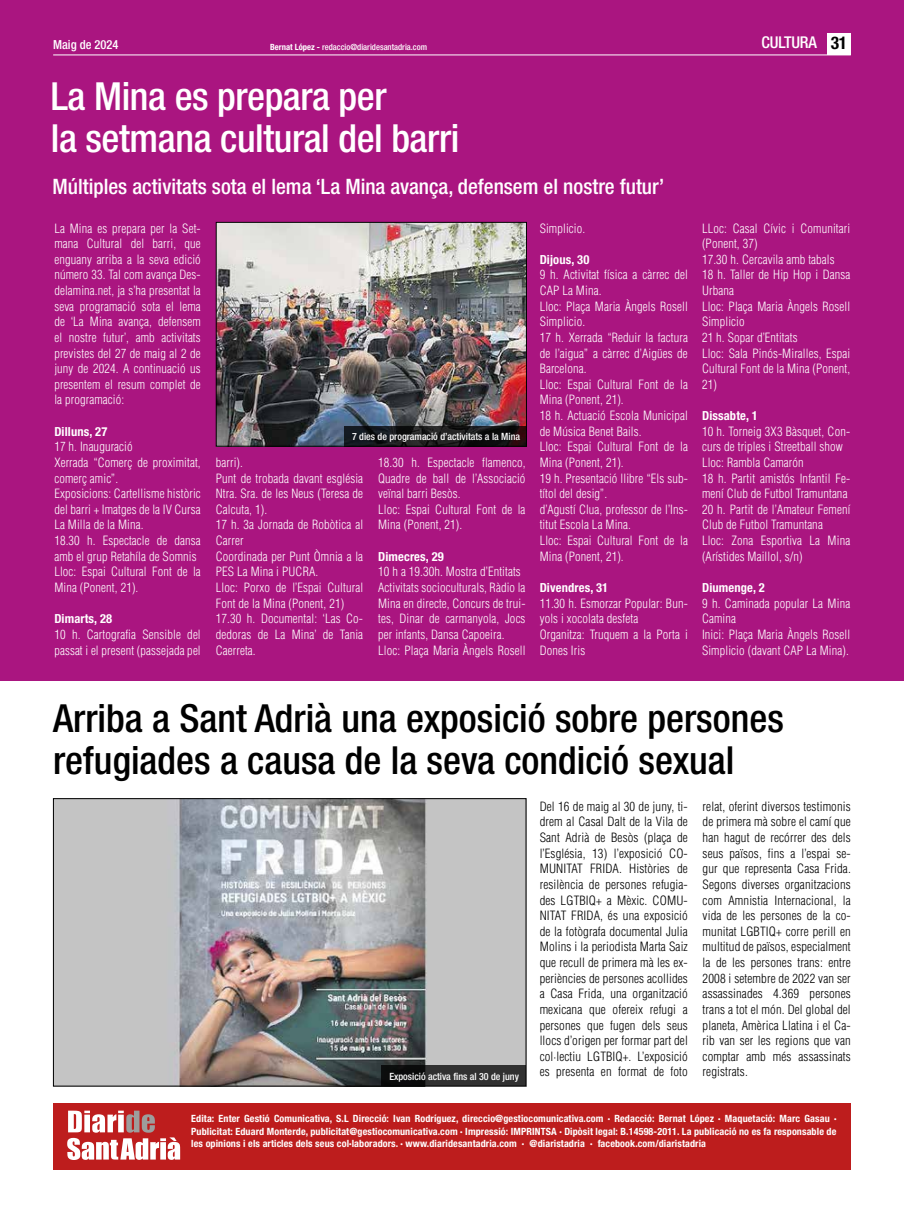
<style>
.page{position:relative;width:904px;height:1205px;background:#fff}
.page>*{position:absolute;margin:0;border:0;box-sizing:border-box;transform-origin:0 0}
.t1{font:500 condensed 38.75px/41.2px "Helvetica Neue";color:#000}
.t2{font:500 condensed 38.75px/41.2px "Helvetica Neue";letter-spacing:-.01em;color:#fff}
.t3{font:500 condensed 21.25px "Helvetica Neue";color:#fff}
.t4{font:500 condensed 16.25px "Helvetica Neue";letter-spacing:-.01em;color:#fff}
.t5{font:300 condensed 12.5px/15.6px "Helvetica";letter-spacing:.01em;color:#fff}
.t6{font:300 condensed 12.5px/15.6px "Helvetica";letter-spacing:.01em;color:#000;text-align:justify}
.t7{font:700 condensed 12.5px "Helvetica Neue";letter-spacing:.01em;color:#fff}
.t8{font:500 condensed 12.5px "Helvetica Neue";color:#fff}
.t9{font:700 condensed 10px/12.5px "Helvetica Neue";letter-spacing:.01em;color:#fff;text-align:justify}
.t10{font:500 condensed 10px "Helvetica Neue";color:#fff}
.t11{font:500 condensed 8.62px "Helvetica Neue";color:#fff}
.s1{font-weight:700}
.s2{font-weight:700;font-size:17.5px}
</style>
<div class="page">
<div style="left:0;top:0;width:904px;height:680px;background:#aa1580"></div>
<hr style="left:53px;top:54px;width:797px;height:1px;background:#fff">
<div style="left:827px;top:33px;width:23px;height:22px;background:#fff"></div>
<img style="left:218px;top:224px;width:306px;height:220px">
<div style="left:216px;top:222px;width:310px;height:224px;border:1px solid #000"></div>
<div style="left:53px;top:1103px;width:797px;height:66px;background:#bd1d1d"></div>
<svg style="left:67px;top:1110px;width:113px;height:50px"></svg>
<img style="left:55px;top:800px;width:469px;height:284px">
<svg style="left:381px;top:1065px;width:144px;height:21px;fill:#313131"></svg>
<svg style="left:344px;top:426px;width:182px;height:20px"></svg>
<p class="t8" style="left:53px;top:37px;width:67px">Maig de 2024</p>
<p class="t11" style="left:270px;top:41px;width:158px"><span class="s1">Bernat López -</span> redaccio@diaridesantadria.com</p>
<h3 class="t4" style="left:761px;top:33px;width:87px">CULTURA <span class="s2">31</span></h3>
<h1 class="t2" style="left:51px;top:76px;width:410px">La Mina es prepara per<br>la setmana cultural del barri</h1>
<h2 class="t3" style="left:53px;top:173px;width:613px">Múltiples activitats sota el lema ‘La Mina avança, defensem el nostre futur’</h2>
<p class="t5" style="left:539px;top:220px;width:47px">Simplicio.</p>
<p class="t7" style="left:539px;top:252px;width:51px">Dijous, 30</p>
<p class="t5" style="left:539px;top:267px;width:150px">9 h. Activitat física a càrrec del<br>CAP La Mina.<br>Lloc: Plaça Maria Àngels Rosell<br>Simplicio.<br>17 h. Xerrada “Reduir la factura de l’aigua” a càrrec d’Aigües de<br>Barcelona.<br>Lloc: Espai Cultural Font de la<br>Mina (Ponent, 21).<br>18 h. Actuació Escola Municipal de Música Benet Bails.<br>Lloc: Espai Cultural Font de la<br>Mina (Ponent, 21).<br>19 h. Presentació llibre “Els sub&shy;títol del desig”.<br>d’Agustí Clua, professor de l’Ins&shy;titut Escola La Mina.<br>Lloc: Espai Cultural Font de la<br>Mina (Ponent, 21).</p>
<p class="t7" style="left:539px;top:580px;width:70px">Divendres, 31</p>
<p class="t5" style="left:539px;top:595px;width:150px">11.30 h. Esmorzar Popular: Bun&shy;yols i xocolata desfeta<br>Organitza: Truquem a la Porta i<br>Dones Iris</p>
<p class="t5" style="left:54px;top:220px;width:148px;text-align:justify">La Mina es prepara per la Set&shy;mana Cultural del barri, que enguany arriba a la seva edició número 33. Tal com avança Des&shy;delamina.net, ja s’ha presentat la seva programació sota el lema de ‘La Mina avança, defensem el nostre futur’, amb activitats previstes del 27 de maig al 2 de juny de 2024. A continuació us presentem el resum complet de la programació:</p>
<p class="t7" style="left:54px;top:424px;width:55px">Dilluns, 27</p>
<p class="t5" style="left:54px;top:439px;width:148px">17 h. Inauguració<br>Xerrada “Comerç de proximitat, comerç amic”.<br>Exposicions: Cartellisme històric del barri + Imatges de la IV Cursa<br>La Milla de la Mina.<br>18.30 h. Espectacle de dansa amb el grup Retahíla de Somnis<br>Lloc: Espai Cultural Font de la<br>Mina (Ponent, 21).</p>
<p class="t7" style="left:54px;top:611px;width:59px">Dimarts, 28</p>
<p class="t5" style="left:54px;top:626px;width:148px">10 h. Cartografia Sensible del passat i el present (passejada pel</p>
<p class="t10" style="left:352px;top:430px;width:170px">7 dies de programació d’activitats a la Mina</p>
<p class="t5" style="left:216px;top:454px;width:149px">barri).<br>Punt de trobada davant església<br>Ntra. Sra. de les Neus (Teresa de<br>Calcuta, 1).<br>17 h. 3a Jornada de Robòtica al<br>Carrer<br>Coordinada per Punt Òmnia a la<br>PES La Mina i PUCRA.<br>Lloc: Porxo de l’Espai Cultural<br>Font de la Mina (Ponent, 21)<br>17.30 h. Documental: ‘Las Co&shy;dedoras de La Mina’ de Tania<br>Caerreta.</p>
<p class="t5" style="left:378px;top:454px;width:149px">18.30 h. Espectacle flamenco,<br>Quadre de ball de l’Associació veïnal barri Besòs.<br>Lloc: Espai Cultural Font de la<br>Mina (Ponent, 21).</p>
<p class="t7" style="left:378px;top:549px;width:67px">Dimecres, 29</p>
<p class="t5" style="left:378px;top:564px;width:149px">10 h a 19.30h. Mostra d’Entitats<br>Activitats socioculturals, Ràdio la<br>Mina en directe, Concurs de trui&shy;tes, Dinar de carmanyola, Jocs per infants, Dansa Capoeira.<br>Lloc: Plaça Maria Àngels Rosell</p>
<p class="t5" style="left:702px;top:220px;width:150px">LLoc: Casal Cívic i Comunitari (Ponent, 37)<br>17.30 h. Cercavila amb tabals<br>18 h. Taller de Hip Hop i Dansa<br>Urbana<br>Lloc: Plaça Maria Àngels Rosell<br>Simplicio<br>21 h. Sopar d’Entitats<br>Lloc: Sala Pinós-Miralles, Espai<br>Cultural Font de la Mina (Ponent,<br>21)</p>
<p class="t7" style="left:702px;top:408px;width:57px">Dissabte, 1</p>
<p class="t5" style="left:702px;top:423px;width:150px">10 h. Torneig 3X3 Bàsquet, Con&shy;curs de triples i Streetball show<br>Lloc: Rambla Camarón<br>18 h. Partit amistós Infantil Fe&shy;mení Club de Futbol Tramuntana<br>20 h. Partit de l’Amateur Femení<br>Club de Futbol Tramuntana<br>Lloc: Zona Esportiva La Mina (Arístides Maillol, s/n)</p>
<p class="t7" style="left:702px;top:580px;width:64px">Diumenge, 2</p>
<p class="t5" style="left:702px;top:595px;width:150px">9 h. Caminada popular La Mina<br>Camina<br>Inici: Plaça Maria Àngels Rosell<br>Simplicio (davant CAP La Mina).</p>
<h1 class="t1" style="left:53px;top:697px;width:732px">Arriba a Sant Adrià una exposició sobre persones refugiades a causa de la seva condició sexual</h1>
<p class="t10" style="left:389px;top:1070px;width:131px">Exposició activa fins al 30 de juny</p>
<p class="t6" style="left:539px;top:798px;width:150px">Del 16 de maig al 30 de juny, ti&shy;drem al Casal Dalt de la Vila de Sant Adrià de Besòs (plaça de l’Església, 13) l’exposició CO-MUNITAT FRIDA. Històries de resilència de persones refugia&shy;des LGTBIQ+ a Mèxic. COMU-NITAT FRIDA, és una exposició de la fotògrafa documental Julia Molins i la periodista Marta Saiz que recull de primera mà les ex&shy;periències de persones acollides a Casa Frida, una organització mexicana que ofereix refugi a persones que fugen dels seus llocs d’origen per formar part del col·lectiu LGTBIQ+. L’exposició es presenta en format de foto</p>
<p class="t6" style="left:702px;top:798px;width:150px">relat, oferint diversos testimonis de primera mà sobre el camí que han hagut de recórrer des dels seus països, fins a l’espai se&shy;gur que representa Casa Frida.<br>Segons diverses organitzacions com Amnistia Internacional, la vida de les persones de la co&shy;munitat LGBTIQ+ corre perill en multitud de països, especialment la de les persones trans: entre 2008 i setembre de 2022 van ser assassinades 4.369 persones trans a tot el món. Del global del planeta, Amèrica Llatina i el Ca&shy;rib van ser les regions que van comptar amb més assassinats registrats.</p>
<p class="t9" style="left:191px;top:1112px;width:646px">Edita: Enter Gestió Comunicativa, S.L Direcció: Ivan Rodríguez, direccio@gestiocomunicativa.com · Redacció: Bernat López · Maquetació: Marc Gasau · Publicitat: Eduard Monterde, publicitat@gestiocomunicativa.com · Impressió: IMPRINTSA · Dipòsit legal: B.14598-2011. La publicació no es fa responsable de les opinions i els articles dels seus col·laboradors. · www.diaridesantadria.com · @diaristadria · facebook.com/diaristadria</p>
</div>
